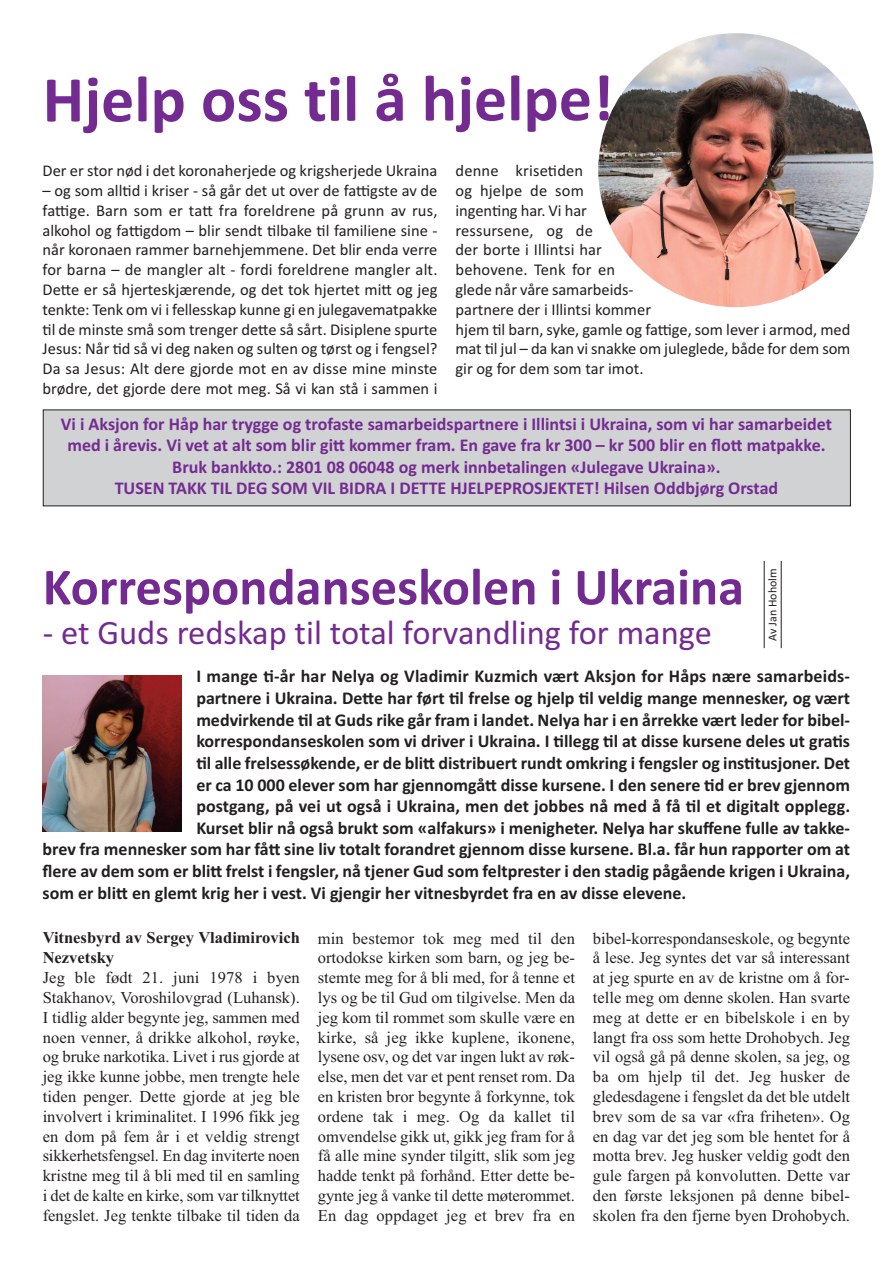
<style>
.page{position:relative;width:893px;height:1263px;background:#fff}
.page>*{position:absolute;margin:0;border:0;box-sizing:border-box;transform-origin:0 0}
.t1{font:700 66px "Calibri";letter-spacing:-.005em;color:#742b91}
.t2{font:700 52.5px "Calibri";color:#742b91}
.t3{font:34.5px "Calibri";color:#742b91}
.t4{font:700 18px "Calibri";color:#231f20}
.t5{font:700 18px/21.6px "Calibri";color:#742b91;text-align:center}
.t6{font:16.5px/19.8px "Times New Roman";color:#231f20;text-align:justify}
.t7{font:16.5px/19.8px "Calibri";color:#231f20;text-align:justify}
.t8{font:700 16.5px/19.8px "Times New Roman";color:#231f20}
.t9{font:12px "Calibri";color:#231f20}
</style>
<div class="page">
<div style="left:44px;top:410px;width:806px;height:95px;background:#d1d2d4"></div>
<img style="left:598px;top:33px;width:275px;height:274px;border-radius:50%">
<hr style="left:764px;top:561px;width:1px;height:87px;background:#231f20">
<hr style="left:781px;top:561px;width:1px;height:87px;background:#231f20">
<img style="left:43px;top:676px;width:138px;height:156px">
<h1 class="t1" style="left:43px;top:59px;width:573px">Hjelp oss til å hjelpe!</h1>
<p class="t7" style="left:43px;top:161px;width:396px">Der er stor nød i det koronaherjede og krigsherjede Ukraina</p>
<p class="t7" style="left:43px;top:180px;width:396px">– og som alltid i kriser - så går det ut over de fattigste av de fattige. Barn som er tatt fra foreldrene på grunn av rus, alkohol og fattigdom – blir sendt tilbake til familiene sine - når koronaen rammer barnehjemmene. Det blir enda verre for barna – de mangler alt - fordi foreldrene mangler alt.<br>Dette er så hjerteskjærende, og det tok hjertet mitt og jeg tenkte: Tenk om vi i fellesskap kunne gi en julegavematpakke til de minste små som trenger dette så sårt. Disiplene spurte Jesus: Når tid så vi deg naken og sulten og tørst og i fengsel?<br>Da sa Jesus: Alt dere gjorde mot en av disse mine minste brødre, det gjorde dere mot meg. Så vi kan stå i sammen i</p>
<p class="t7" style="left:455px;top:161px;width:396px;text-align:left">denne krisetiden<br>og hjelpe de som<br>ingenting har. Vi har<br>ressursene, og de<br>der borte i Illintsi har<br>behovene. Tenk for en<br>glede når våre samarbeids-<br>partnere der i Illintsi kommer<br>hjem til barn, syke, gamle og fattige, som lever i armod, med mat til jul – da kan vi snakke om juleglede, både for dem som gir og for dem som tar imot.</p>
<p class="t5" style="left:61px;top:413px;width:772px">Vi i Aksjon for Håp har trygge og trofaste samarbeidspartnere i Illintsi i Ukraina, som vi har samarbeidet med i årevis. Vi vet at alt som blir gitt kommer fram. En gave fra kr 300 – kr 500 blir en flott matpakke.<br>Bruk bankkto.: 2801 08 06048 og merk innbetalingen «Julegave Ukraina».<br>TUSEN TAKK TIL DEG SOM VIL BIDRA I DETTE HJELPEPROSJEKTET! Hilsen Oddbjørg Orstad</p>
<h2 class="t2" style="left:43px;top:555px;width:703px">Korrespondanseskolen i Ukraina</h2>
<h3 class="t3" style="left:43px;top:612px;width:671px">- et Guds redskap til total forvandling for mange</h3>
<p class="t9" style="left:765px;top:641px;width:74px;rotate:-90deg">Av Jan Hoholm</p>
<p class="t4" style="left:196px;top:666px;width:655px">I mange ti-år har Nelya og Vladimir Kuzmich vært Aksjon for Håps nære samarbeids-</p>
<p class="t4" style="left:196px;top:687px;width:655px">partnere i Ukraina. Dette har ført til frelse og hjelp til veldig mange mennesker, og vært</p>
<p class="t4" style="left:196px;top:709px;width:655px">medvirkende til at Guds rike går fram i landet. Nelya har i en årrekke vært leder for bibel-</p>
<p class="t4" style="left:196px;top:730px;width:655px">korrespondanseskolen som vi driver i Ukraina. I tillegg til at disse kursene deles ut gratis</p>
<p class="t4" style="left:196px;top:752px;width:655px">til alle frelsessøkende, er de blitt distribuert rundt omkring i fengsler og institusjoner. Det</p>
<p class="t4" style="left:196px;top:774px;width:655px">er ca 10 000 elever som har gjennomgått disse kursene. I den senere tid er brev gjennom</p>
<p class="t4" style="left:196px;top:795px;width:655px">postgang, på vei ut også i Ukraina, men det jobbes nå med å få til et digitalt opplegg.</p>
<p class="t4" style="left:196px;top:817px;width:655px">Kurset blir nå også brukt som «alfakurs» i menigheter. Nelya har skuffene fulle av takke-</p>
<p class="t4" style="left:43px;top:838px;width:809px">brev fra mennesker som har fått sine liv totalt forandret gjennom disse kursene. Bl.a. får hun rapporter om at</p>
<p class="t4" style="left:43px;top:860px;width:809px">flere av dem som er blitt frelst i fengsler, nå tjener Gud som feltprester i den stadig pågående krigen i Ukraina,</p>
<p class="t4" style="left:43px;top:882px;width:645px">som er blitt en glemt krig her i vest. Vi gjengir her vitnesbyrdet fra en av disse elevene.</p>
<p class="t8" style="left:43px;top:928px;width:259px">Vitnesbyrd av Sergey Vladimirovich<br>Nezvetsky</p>
<p class="t6" style="left:43px;top:967px;width:259px">Jeg ble født 21. juni 1978 i byen Stakhanov, Voroshilovgrad (Luhansk).<br>I tidlig alder begynte jeg, sammen med noen venner, å drikke alkohol, røyke, og bruke narkotika. Livet i rus gjorde at jeg ikke kunne jobbe, men trengte hele tiden penger. Dette gjorde at jeg ble involvert i kriminalitet. I 1996 fikk jeg en dom på fem år i et veldig strengt sikkerhetsfengsel. En dag inviterte noen kristne meg til å bli med til en samling i det de kalte en kirke, som var tilknyttet fengslet. Jeg tenkte tilbake til tiden da</p>
<p class="t6" style="left:318px;top:928px;width:259px">min bestemor tok meg med til den ortodokse kirken som barn, og jeg be&shy;stemte meg for å bli med, for å tenne et lys og be til Gud om tilgivelse. Men da jeg kom til rommet som skulle være en kirke, så jeg ikke kuplene, ikonene, lysene osv, og det var ingen lukt av røk&shy;else, men det var et pent renset rom. Da en kristen bror begynte å forkynne, tok ordene tak i meg. Og da kallet til omvendelse gikk ut, gikk jeg fram for å få alle mine synder tilgitt, slik som jeg hadde tenkt på forhånd. Etter dette be&shy;gynte jeg å vanke til dette møterommet.<br>En dag oppdaget jeg et brev fra en</p>
<p class="t6" style="left:593px;top:928px;width:259px">bibel-korrespondanseskole, og begynte å lese. Jeg syntes det var så interessant at jeg spurte en av de kristne om å for&shy;telle meg om denne skolen. Han svarte meg at dette er en bibelskole i en by langt fra oss som hette Drohobych. Jeg vil også gå på denne skolen, sa jeg, og ba om hjelp til det. Jeg husker de gledesdagene i fengslet da det ble utdelt brev som de sa var «fra friheten». Og en dag var det jeg som ble hentet for å motta brev. Jeg husker veldig godt den gule fargen på konvolutten. Dette var den første leksjonen på denne bibel&shy;skolen fra den fjerne byen Drohobych.</p>
</div>
